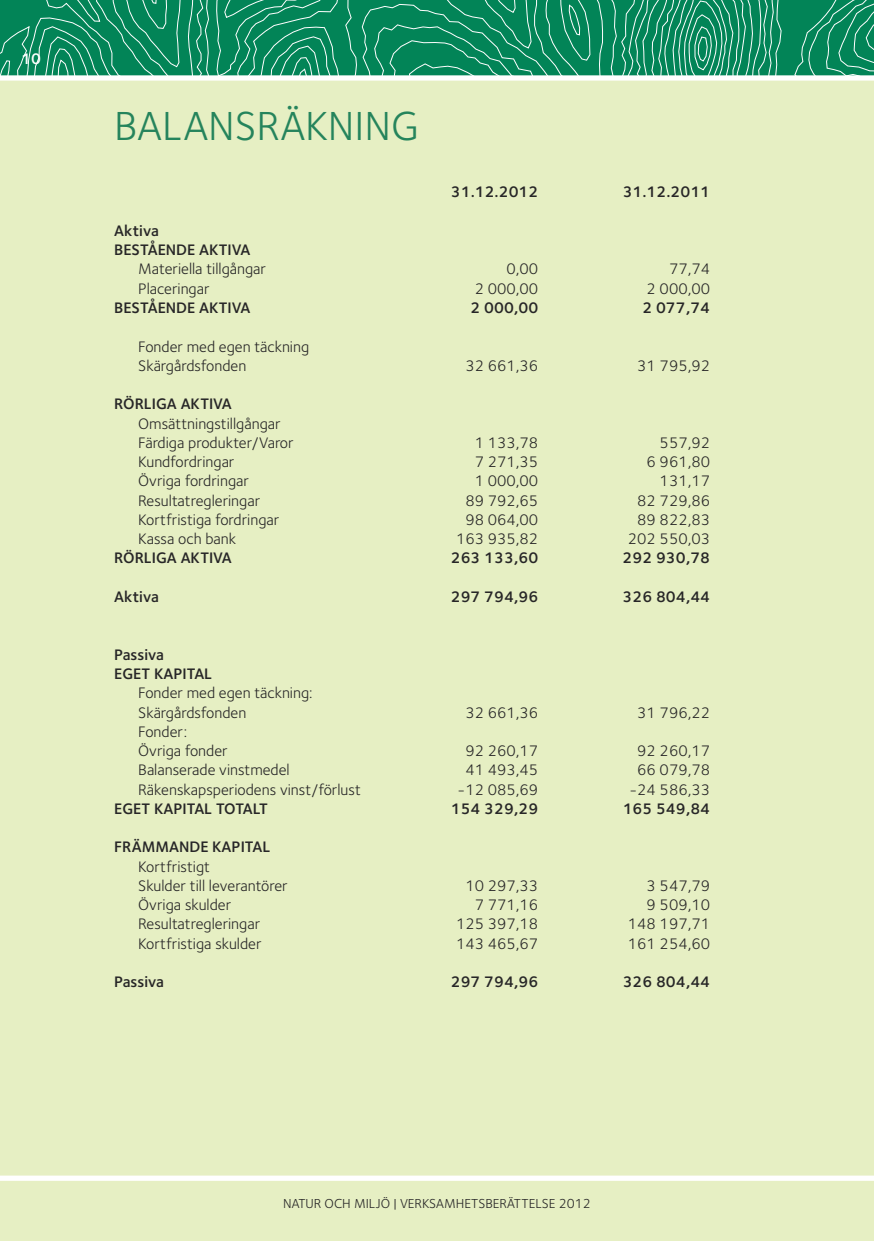
<style>
.page{position:relative;width:874px;height:1241px;background:#fff}
.page>*{position:absolute;margin:0;border:0;box-sizing:border-box;transform-origin:0 0}
.t1{font:42px "Foundry Sterling";color:#25845c}
.t2{font:15.75px/19.2px "Foundry Sterling";color:#272627}
.t3{font:600 15.75px/19.2px "Foundry Sterling";color:#272627}
.t4{font:600 15.75px "Foundry Sterling";color:#fff}
.t5{font:13.47px "Foundry Sterling";color:#272627}
</style>
<div class="page">
<svg style="left:0;top:0;width:873px;height:75px;background:#1a8f67"></svg>
<div style="left:0;top:79px;width:873px;height:1161px;background:#e6efc3"></div>
<div style="left:0;top:75px;width:873px;height:6px;background:#fff"></div>
<div style="left:0;top:1175px;width:873px;height:5px;background:#fff"></div>
<p class="t4" style="left:21px;top:52px;width:21px">10</p>
<h1 class="t1" style="left:114px;top:112px;width:306px">BALANSRÄKNING</h1>
<p class="t3" style="left:450px;top:184px;width:89px">31.12.2012</p>
<p class="t3" style="left:622px;top:184px;width:89px">31.12.2011</p>
<p class="t3" style="left:114px;top:222px;width:138px">Aktiva<br>BESTÅENDE AKTIVA</p>
<p class="t2" style="left:138px;top:261px;width:129px">Materiella tillgångar</p>
<p class="t2" style="left:506px;top:261px;width:33px">0,00</p>
<p class="t2" style="left:668px;top:261px;width:43px">77,74</p>
<p class="t2" style="left:138px;top:280px;width:73px">Placeringar</p>
<p class="t2" style="left:474px;top:280px;width:65px">2 000,00</p>
<p class="t2" style="left:646px;top:280px;width:65px">2 000,00</p>
<p class="t3" style="left:114px;top:299px;width:138px">BESTÅENDE AKTIVA</p>
<p class="t3" style="left:470px;top:299px;width:69px">2 000,00</p>
<p class="t3" style="left:642px;top:299px;width:69px">2 077,74</p>
<p class="t2" style="left:138px;top:338px;width:172px">Fonder med egen täckning<br>Skärgårdsfonden</p>
<p class="t2" style="left:465px;top:357px;width:74px">32 661,36</p>
<p class="t2" style="left:636px;top:357px;width:74px">31 795,92</p>
<p class="t3" style="left:114px;top:395px;width:119px">RÖRLIGA AKTIVA</p>
<p class="t2" style="left:138px;top:415px;width:157px">Omsättningstillgångar<br>Färdiga produkter/Varor</p>
<p class="t2" style="left:474px;top:434px;width:65px">1 133,78</p>
<p class="t2" style="left:659px;top:434px;width:52px">557,92</p>
<p class="t2" style="left:138px;top:454px;width:98px">Kundfordringar</p>
<p class="t2" style="left:474px;top:454px;width:65px">7 271,35</p>
<p class="t2" style="left:646px;top:454px;width:65px">6 961,80</p>
<p class="t2" style="left:138px;top:473px;width:112px">Övriga fordringar</p>
<p class="t2" style="left:474px;top:473px;width:65px">1 000,00</p>
<p class="t2" style="left:659px;top:473px;width:52px">131,17</p>
<p class="t2" style="left:138px;top:492px;width:123px">Resultatregleringar</p>
<p class="t2" style="left:465px;top:492px;width:74px">89 792,65</p>
<p class="t2" style="left:636px;top:492px;width:74px">82 729,86</p>
<p class="t2" style="left:138px;top:511px;width:142px">Kortfristiga fordringar</p>
<p class="t2" style="left:465px;top:511px;width:74px">98 064,00</p>
<p class="t2" style="left:636px;top:511px;width:74px">89 822,83</p>
<p class="t2" style="left:138px;top:531px;width:99px">Kassa och bank</p>
<p class="t2" style="left:456px;top:531px;width:84px">163 935,82</p>
<p class="t2" style="left:627px;top:531px;width:84px">202 550,03</p>
<p class="t3" style="left:114px;top:549px;width:119px">RÖRLIGA AKTIVA</p>
<p class="t3" style="left:450px;top:549px;width:89px">263 133,60</p>
<p class="t3" style="left:622px;top:549px;width:89px">292 930,78</p>
<p class="t3" style="left:114px;top:588px;width:46px">Aktiva</p>
<p class="t3" style="left:450px;top:588px;width:89px">297 794,96</p>
<p class="t3" style="left:622px;top:588px;width:89px">326 804,44</p>
<p class="t3" style="left:114px;top:646px;width:99px">Passiva<br>EGET KAPITAL</p>
<p class="t2" style="left:138px;top:685px;width:176px">Fonder med egen täckning:<br>Skärgårdsfonden</p>
<p class="t2" style="left:138px;top:723px;width:91px">Fonder:<br>Övriga fonder</p>
<p class="t2" style="left:465px;top:704px;width:74px">32 661,36</p>
<p class="t2" style="left:636px;top:704px;width:74px">31 796,22</p>
<p class="t2" style="left:465px;top:742px;width:74px">92 260,17</p>
<p class="t2" style="left:636px;top:742px;width:74px">92 260,17</p>
<p class="t2" style="left:138px;top:762px;width:153px">Balanserade vinstmedel</p>
<p class="t2" style="left:465px;top:762px;width:74px">41 493,45</p>
<p class="t2" style="left:636px;top:762px;width:74px">66 079,78</p>
<p class="t2" style="left:138px;top:781px;width:224px">Räkenskapsperiodens vinst/förlust</p>
<p class="t2" style="left:457px;top:781px;width:82px">-12 085,69</p>
<p class="t2" style="left:629px;top:781px;width:82px">-24 586,33</p>
<p class="t3" style="left:114px;top:800px;width:155px">EGET KAPITAL TOTALT</p>
<p class="t3" style="left:450px;top:800px;width:89px">154 329,29</p>
<p class="t3" style="left:622px;top:800px;width:89px">165 549,84</p>
<p class="t3" style="left:114px;top:838px;width:158px">FRÄMMANDE KAPITAL</p>
<p class="t2" style="left:138px;top:858px;width:151px">Kortfristigt<br>Skulder till leverantörer</p>
<p class="t2" style="left:465px;top:877px;width:74px">10 297,33</p>
<p class="t2" style="left:646px;top:877px;width:65px">3 547,79</p>
<p class="t2" style="left:138px;top:896px;width:94px">Övriga skulder</p>
<p class="t2" style="left:474px;top:896px;width:65px">7 771,16</p>
<p class="t2" style="left:646px;top:896px;width:65px">9 509,10</p>
<p class="t2" style="left:138px;top:916px;width:123px">Resultatregleringar</p>
<p class="t2" style="left:456px;top:916px;width:84px">125 397,18</p>
<p class="t2" style="left:627px;top:916px;width:84px">148 197,71</p>
<p class="t2" style="left:138px;top:935px;width:125px">Kortfristiga skulder</p>
<p class="t2" style="left:456px;top:935px;width:84px">143 465,67</p>
<p class="t2" style="left:627px;top:935px;width:84px">161 254,60</p>
<p class="t3" style="left:114px;top:973px;width:51px">Passiva</p>
<p class="t3" style="left:450px;top:973px;width:89px">297 794,96</p>
<p class="t3" style="left:622px;top:973px;width:89px">326 804,44</p>
<p class="t5" style="left:283px;top:1198px;width:309px">NATUR OCH MILJÖ | VERKSAMHETSBERÄTTELSE 2012</p>
</div>
